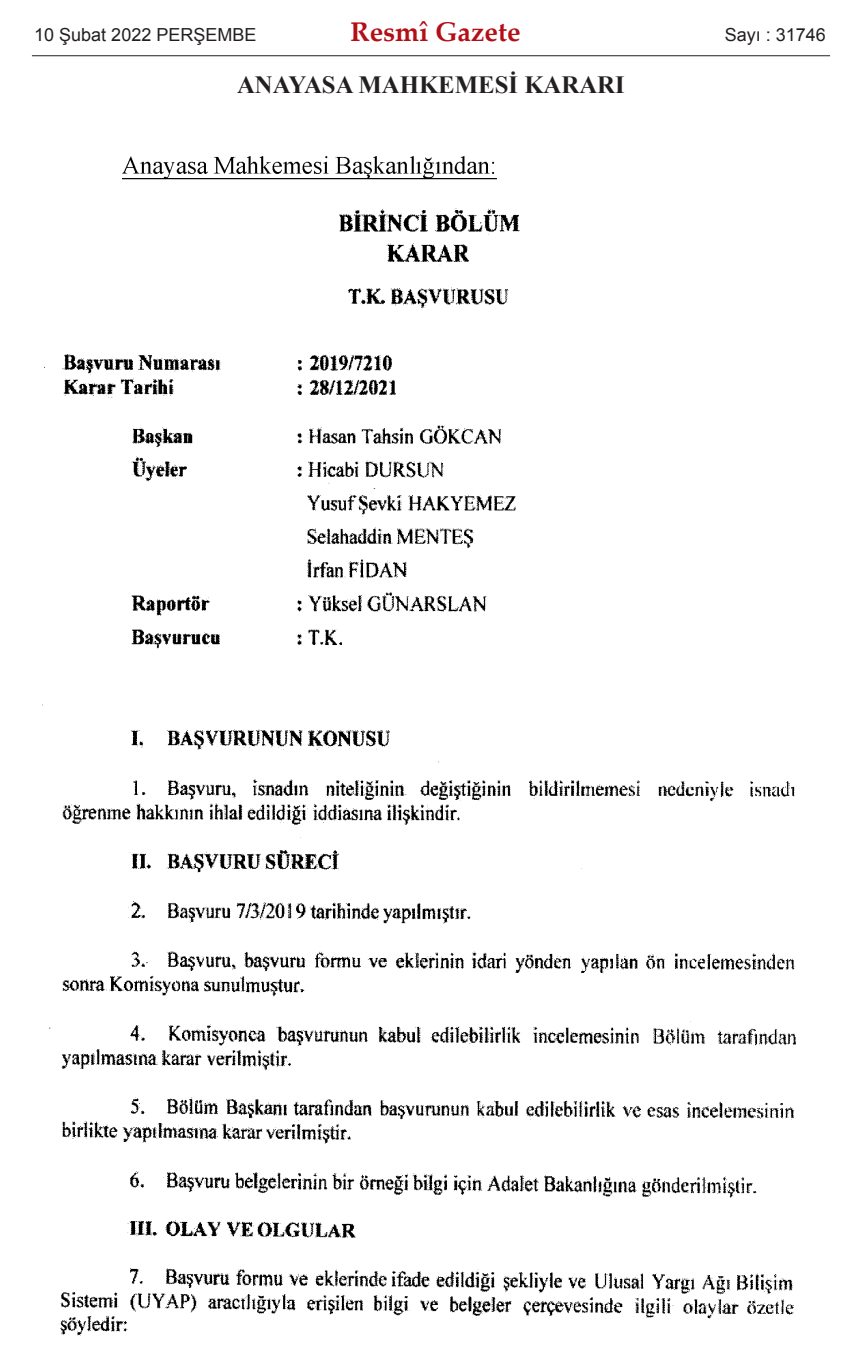
<style>
.page{position:relative;width:862px;height:1365px;background:#fff}
.page>*{position:absolute;margin:0;border:0;box-sizing:border-box;transform-origin:0 0}
.t1{font:700 27px "Palatino Linotype";color:#b40e16}
.t2{font:700 24.75px "Times New Roman";color:#231f20}
.t3{font:18px "Arial";color:#231f20}
</style>
<div class="page">
<img style="left:42px;top:156px;width:754px;height:1180px">
<hr style="left:32px;top:55px;width:797px;height:1px;background:#231f20">
<p class="t3" style="left:34px;top:25px;width:224px">10 Şubat 2022 PERŞEMBE</p>
<h1 class="t1" style="left:350px;top:21px;width:171px">Resmî Gazete</h1>
<p class="t3" style="left:724px;top:25px;width:103px">Sayı : 31746</p>
<h2 class="t2" style="left:237px;top:71px;width:389px">ANAYASA MAHKEMESİ KARARI</h2>
</div>
